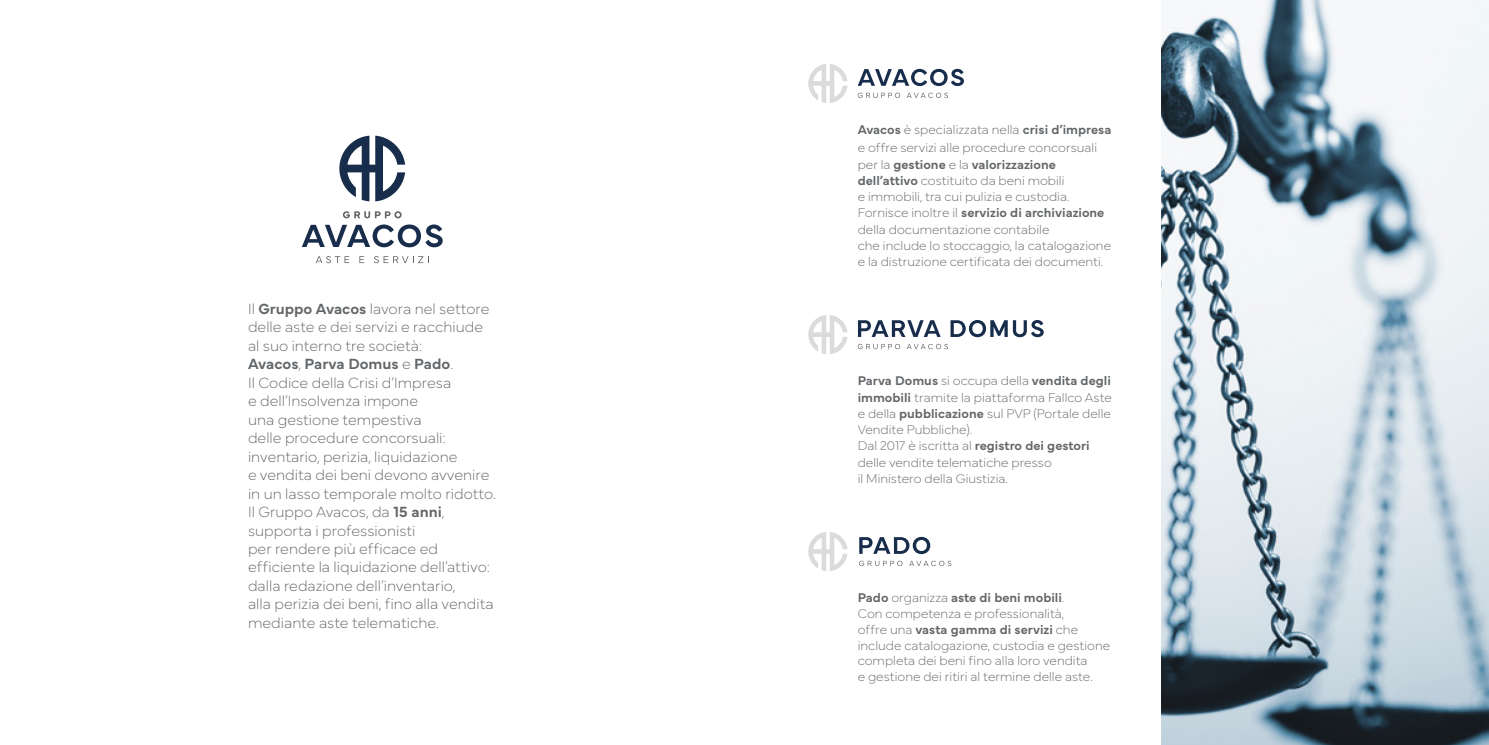
<style>
.page{position:relative;width:1489px;height:745px;background:#fff}
.page>*{position:absolute;margin:0;border:0;box-sizing:border-box;transform-origin:0 0}
.t1{font:15.38px/18.5px "Mundial Hair";color:#636669}
.t2{font:600 15.38px "Mundial";color:#636669}
.t3{font:13.12px/16.2px "Mundial Hair";color:#636669}
.t4{font:600 13.12px "Mundial";color:#636669}
.s1{font-family:"Mundial";font-weight:600}
.s2{font-family:"Mundial Hair";font-weight:400}
</style>
<div class="page">
<img style="left:1161px;top:0;width:327px;height:744px">
<svg style="left:857px;top:343px;width:43px;height:6px"></svg>
<svg style="left:907px;top:343px;width:41px;height:6px"></svg>
<svg style="left:858px;top:320px;width:82px;height:17px"></svg>
<svg style="left:950px;top:320px;width:93px;height:17px"></svg>
<svg style="left:808px;top:315px;width:39px;height:39px"></svg>
<svg style="left:859px;top:560px;width:43px;height:5px"></svg>
<svg style="left:909px;top:560px;width:42px;height:5px"></svg>
<svg style="left:859px;top:536px;width:71px;height:17px"></svg>
<svg style="left:808px;top:532px;width:39px;height:38px"></svg>
<svg style="left:808px;top:64px;width:39px;height:39px"></svg>
<svg style="left:857px;top:69px;width:106px;height:17px"></svg>
<svg style="left:857px;top:93px;width:43px;height:5px"></svg>
<svg style="left:906px;top:93px;width:42px;height:5px"></svg>
<svg style="left:343px;top:211px;width:58px;height:7px"></svg>
<svg style="left:302px;top:224px;width:140px;height:23px"></svg>
<svg style="left:316px;top:256px;width:33px;height:7px"></svg>
<svg style="left:359px;top:256px;width:5px;height:7px"></svg>
<svg style="left:374px;top:256px;width:55px;height:7px"></svg>
<svg style="left:339px;top:135px;width:66px;height:66px"></svg>
<p class="t1" style="left:248px;top:298px;width:243px">Il <span class="s1">Gruppo Avacos</span> lavora nel settore delle aste e dei servizi e racchiude al suo interno tre società:</p>
<p class="t2" style="left:248px;top:352px;width:207px">Avacos<span class="s2">,</span> Parva Domus <span class="s2">e</span> Pado<span class="s2">.</span></p>
<p class="t1" style="left:248px;top:371px;width:249px">Il Codice della Crisi d’Impresa<br>e dell’Insolvenza impone<br>una gestione tempestiva<br>delle procedure concorsuali: inventario, perizia, liquidazione<br>e vendita dei beni devono avvenire in un lasso temporale molto ridotto.<br>Il Gruppo Avacos, da <span class="s1">15 anni</span>, supporta i professionisti<br>per rendere più efficace ed efficiente la liquidazione dell’attivo: dalla redazione dell’inventario,<br>alla perizia dei beni, fino alla vendita mediante aste telematiche.</p>
<p class="t4" style="left:857px;top:119px;width:255px">Avacos <span class="s2">è specializzata nella</span> crisi d’impresa</p>
<p class="t3" style="left:857px;top:138px;width:241px">e offre servizi alle procedure concorsuali</p>
<p class="t4" style="left:857px;top:154px;width:200px"><span class="s2">per la</span> gestione <span class="s2">e la</span> valorizzazione</p>
<p class="t3" style="left:857px;top:171px;width:213px"><span class="s1">dell’attivo</span> costituito da beni mobili e immobili, tra cui pulizia e custodia.</p>
<p class="t4" style="left:857px;top:202px;width:248px"><span class="s2">Fornisce inoltre il</span> servizio di archiviazione</p>
<p class="t3" style="left:857px;top:219px;width:255px">della documentazione contabile<br>che include lo stoccaggio, la catalogazione e la distruzione certificata dei documenti.</p>
<p class="t4" style="left:857px;top:370px;width:255px">Parva Domus <span class="s2">si occupa della</span> vendita degli</p>
<p class="t3" style="left:857px;top:387px;width:256px"><span class="s1">immobili</span> tramite la piattaforma Fallco Aste e della <span class="s1">pubblicazione</span> sul PVP (Portale delle Vendite Pubbliche).<br>Dal 2017 è iscritta al <span class="s1">registro dei gestori </span>delle vendite telematiche presso<br>il Ministero della Giustizia.</p>
<p class="t4" style="left:857px;top:587px;width:208px">Pado <span class="s2">organizza</span> aste di beni mobili<span class="s2">.</span></p>
<p class="t3" style="left:857px;top:603px;width:208px">Con competenza e professionalità,</p>
<p class="t4" style="left:857px;top:618px;width:222px"><span class="s2">offre una</span> vasta gamma di servizi <span class="s2">che</span></p>
<p class="t3" style="left:857px;top:635px;width:254px;line-height:15.8px">include catalogazione, custodia e gestione completa dei beni fino alla loro vendita<br>e gestione dei ritiri al termine delle aste.</p>
</div>
